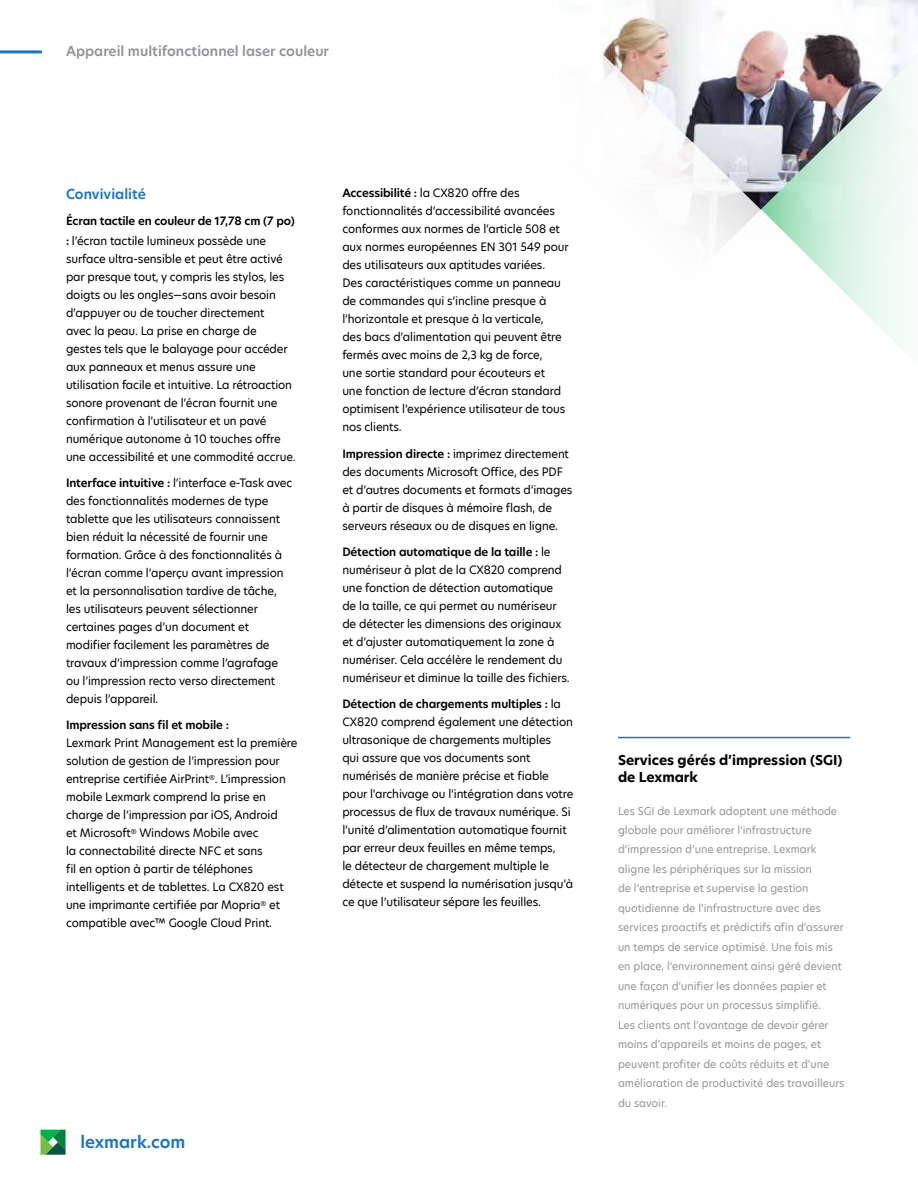
<style>
.page{position:relative;width:918px;height:1188px;background:#fff}
.page>*{position:absolute;margin:0;border:0;box-sizing:border-box;transform-origin:0 0}
.t1{font:600 16.5px "TP Hero";color:#1c75bc}
.t2{font:700 13.5px/16.2px "TP Hero";color:#000}
.t3{font:600 13.5px "TP Hero";color:#939598}
.t4{font:600 13.5px "TP Hero";color:#1c75bc}
.t5{font:11.25px/18px "TP Hero";letter-spacing:-.01em;color:#000}
.t6{font:600 11.25px/19.5px "TP Hero";letter-spacing:-.01em;color:#000}
.t7{font:10.5px/19.5px "TP Hero";color:#939598}
.s1{font-weight:400}
.s2{font-weight:600}
</style>
<div class="page">
<hr style="left:0;top:50px;width:42px;height:3px;background:#1c75bc">
<svg style="left:40px;top:1130px;width:26px;height:25px"></svg>
<svg style="left:602px;top:0;width:316px;height:248px"></svg>
<svg style="left:761px;top:39px;width:157px;height:310px"></svg>
<hr style="left:618px;top:737px;width:232px;height:1px;background:#1c75bc">
<p class="t3" style="left:66px;top:42px;width:265px">Appareil multifonctionnel laser couleur</p>
<p class="t4" style="left:66px;top:185px;width:81px">Convivialité</p>
<p class="t6" style="left:66px;top:211px;width:230px">Écran tactile en couleur de 17,78 cm (7 po) : <span class="s1">l’écran tactile lumineux possède une</span></p>
<p class="t5" style="left:66px;top:250px;width:231px">surface ultra-sensible et peut être activé par presque tout, y compris les stylos, les doigts ou les ongles—sans avoir besoin d’appuyer ou de toucher directement<br>avec la peau. La prise en charge de<br>gestes tels que le balayage pour accéder aux panneaux et menus assure une utilisation facile et intuitive. La rétroaction sonore provenant de l’écran fournit une confirmation à l’utilisateur et un pavé numérique autonome à 10 touches offre une accessibilité et une commodité accrue.</p>
<p class="t5" style="left:66px;top:474px;width:228px"><span class="s2">Interface intuitive :</span> l’interface e-Task avec des fonctionnalités modernes de type tablette que les utilisateurs connaissent bien réduit la nécessité de fournir une formation. Grâce à des fonctionnalités à l’écran comme l’aperçu avant impression et la personnalisation tardive de tâche, les utilisateurs peuvent sélectionner certaines pages d’un document et modifier facilement les paramètres de travaux d’impression comme l’agrafage ou l’impression recto verso directement depuis l’appareil.</p>
<p class="t6" style="left:66px;top:715px;width:165px">Impression sans fil et mobile :</p>
<p class="t5" style="left:66px;top:734px;width:233px">Lexmark Print Management est la première solution de gestion de l’impression pour entreprise certifiée AirPrint<sup>®</sup>. L’impression mobile Lexmark comprend la prise en charge de l’impression par iOS, Android<br>et Microsoft<sup>®</sup> Windows Mobile avec<br>la connectabilité directe NFC et sans<br>fil en option à partir de téléphones intelligents et de tablettes. La CX820 est une imprimante certifiée par Mopria<sup>®</sup> et compatible avec™ Google Cloud Print.</p>
<p class="t5" style="left:342px;top:184px;width:228px"><span class="s2">Accessibilité :</span> la CX820 offre des fonctionnalités d’accessibilité avancées conformes aux normes de l’article 508 et aux normes européennes EN 301 549 pour des utilisateurs aux aptitudes variées.<br>Des caractéristiques comme un panneau de commandes qui s’incline presque à l’horizontale et presque à la verticale,<br>des bacs d’alimentation qui peuvent être fermés avec moins de 2,3 kg de force,<br>une sortie standard pour écouteurs et<br>une fonction de lecture d’écran standard optimisent l’expérience utilisateur de tous nos clients.</p>
<p class="t5" style="left:342px;top:444px;width:232px"><span class="s2">Impression directe :</span> imprimez directement des documents Microsoft Office, des PDF et d’autres documents et formats d’images à partir de disques à mémoire flash, de serveurs réseaux ou de disques en ligne.</p>
<p class="t5" style="left:342px;top:542px;width:229px"><span class="s2">Détection automatique de la taille :</span> le numériseur à plat de la CX820 comprend une fonction de détection automatique de la taille, ce qui permet au numériseur de détecter les dimensions des originaux et d’ajuster automatiquement la zone à numériser. Cela accélère le rendement du numériseur et diminue la taille des fichiers.</p>
<p class="t5" style="left:342px;top:695px;width:233px"><span class="s2">Détection de chargements multiples :</span> la CX820 comprend également une détection ultrasonique de chargements multiples<br>qui assure que vos documents sont numérisés de manière précise et fiable pour l’archivage ou l’intégration dans votre processus de flux de travaux numérique. Si l’unité d’alimentation automatique fournit par erreur deux feuilles en même temps,<br>le détecteur de chargement multiple le détecte et suspend la numérisation jusqu’à ce que l’utilisateur sépare les feuilles.</p>
<h1 class="t1" style="left:80px;top:1131px;width:106px">lexmark.com</h1>
<p class="t2" style="left:618px;top:752px;width:226px">Services gérés d’impression (SGI) de Lexmark</p>
<p class="t7" style="left:618px;top:801px;width:228px">Les SGI de Lexmark adoptent une méthode globale pour améliorer l’infrastructure d’impression d’une entreprise. Lexmark aligne les périphériques sur la mission<br>de l’entreprise et supervise la gestion quotidienne de l’infrastructure avec des services proactifs et prédictifs afin d’assurer un temps de service optimisé. Une fois mis en place, l’environnement ainsi géré devient une façon d’unifier les données papier et numériques pour un processus simplifié.<br>Les clients ont l’avantage de devoir gérer moins d’appareils et moins de pages, et peuvent profiter de coûts réduits et d’une amélioration de productivité des travailleurs du savoir.</p>
</div>
